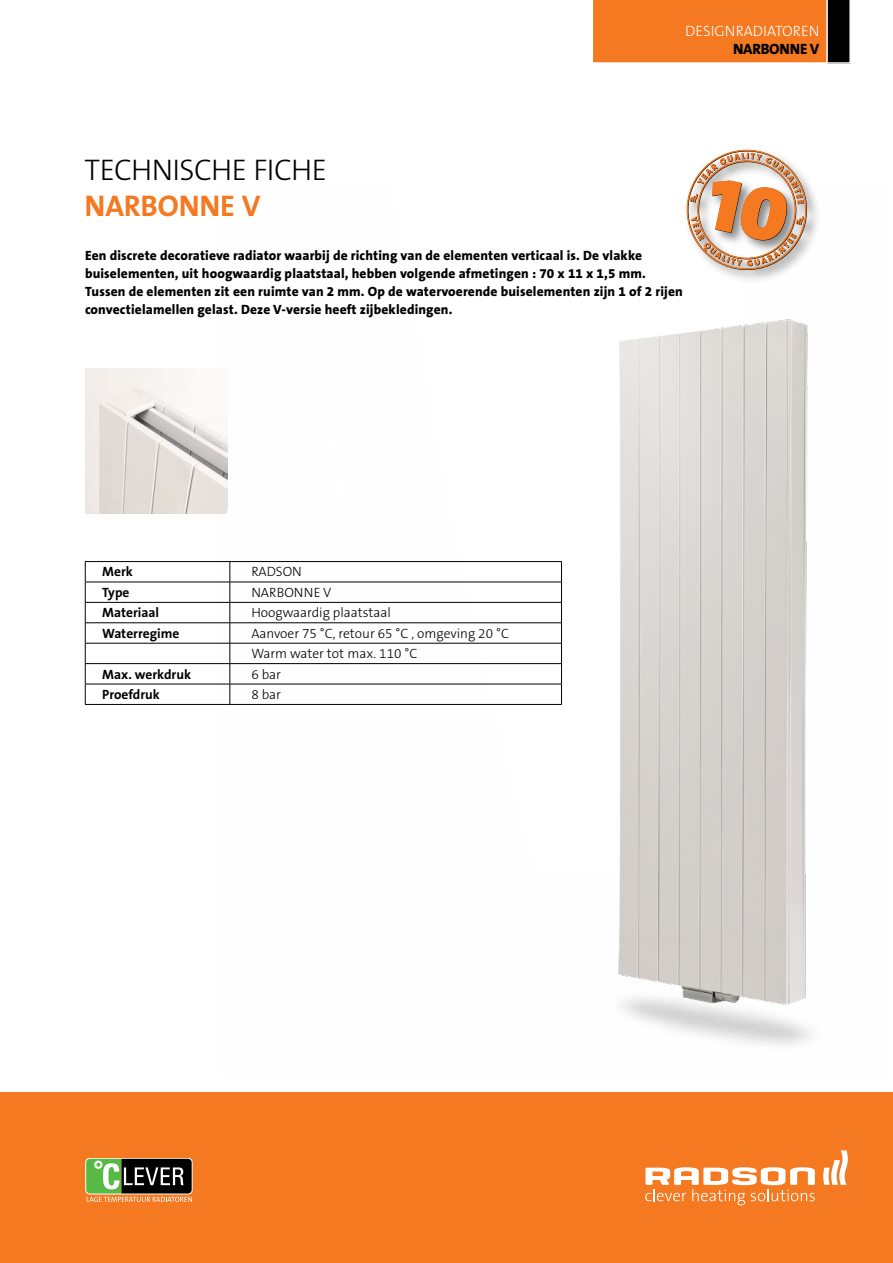
<style>
.page{position:relative;width:893px;height:1263px;background:#fff}
.page>*{position:absolute;margin:0;border:0;box-sizing:border-box;transform-origin:0 0}
.t1{font:300 30px "The Sans B3";letter-spacing:-.02em;color:#000}
.t2{font:700 30px "The Sans B7";color:#f47920}
.t3{font:300 15px "The Sans B3";color:#fff}
.t4{font:800 15px "The Sans B8";letter-spacing:-.02em;color:#000}
.t5{font:800 13.5px/18px "The Sans B8";letter-spacing:.01em;color:#000}
.t6{font:300 13.5px/20.4px "The Sans B3";color:#000}
.t7{font:700 13.5px "The Sans B7";color:#000}
</style>
<div class="page">
<img style="left:220px;top:319px;width:591px;height:726px">
<img style="left:86px;top:369px;width:142px;height:144px">
<div style="left:685px;top:148px;width:136px;height:136px;background:#000;opacity:.45"></div>
<svg style="left:687px;top:150px;width:120px;height:120px"></svg>
<hr style="left:85px;top:561px;width:145px;height:1px;background:#000">
<hr style="left:230px;top:561px;width:332px;height:1px;background:#000">
<hr style="left:85px;top:582px;width:145px;height:1px;background:#000">
<hr style="left:230px;top:582px;width:332px;height:1px;background:#000">
<hr style="left:85px;top:602px;width:145px;height:1px;background:#000">
<hr style="left:230px;top:602px;width:332px;height:1px;background:#000">
<hr style="left:85px;top:643px;width:145px;height:1px;background:#000">
<hr style="left:230px;top:643px;width:332px;height:1px;background:#000">
<hr style="left:85px;top:663px;width:145px;height:1px;background:#000">
<hr style="left:230px;top:663px;width:332px;height:1px;background:#000">
<hr style="left:85px;top:684px;width:145px;height:1px;background:#000">
<svg style="left:85px;top:562px;width:1px;height:142px"></svg>
<hr style="left:230px;top:684px;width:332px;height:1px;background:#000">
<svg style="left:230px;top:562px;width:1px;height:142px"></svg>
<svg style="left:561px;top:562px;width:1px;height:142px"></svg>
<hr style="left:85px;top:704px;width:145px;height:1px;background:#000">
<hr style="left:230px;top:704px;width:332px;height:1px;background:#000">
<hr style="left:85px;top:622px;width:145px;height:1px;background:#000">
<hr style="left:230px;top:622px;width:332px;height:1px;background:#000">
<div style="left:0;top:1093px;width:893px;height:170px;background:#f47920"></div>
<svg style="left:86px;top:1158px;width:106px;height:44px"></svg>
<svg style="left:823px;top:1150px;width:25px;height:35px"></svg>
<svg style="left:645px;top:1167px;width:170px;height:38px"></svg>
<svg style="left:593px;top:0;width:258px;height:64px"></svg>
<h1 class="t1" style="left:85px;top:154px;width:244px">TECHNISCHE FICHE</h1>
<h1 class="t2" style="left:85px;top:190px;width:20px">NARBONNE</h1>
<h1 class="t2" style="left:242px;top:190px;width:20px">V</h1>
<p class="t3" style="left:685px;top:23px;width:136px">DESIGNRADIATOREN</p>
<p class="t4" style="left:733px;top:41px;width:88px">NARBONNE V</p>
<p class="t5" style="left:85px;top:247px;width:599px">Een discrete decoratieve radiator waarbij de richting van de elementen verticaal is. De vlakke buiselementen, uit hoogwaardig plaatstaal, hebben volgende afmetingen : 70 x 11 x 1,5 mm.<br>Tussen de elementen zit een ruimte van 2 mm. Op de watervoerende buiselementen zijn 1 of 2 rijen convectielamellen gelast. Deze V-versie heeft zijbekledingen.</p>
<p class="t7" style="left:102px;top:565px;width:32px">Merk</p>
<p class="t6" style="left:251px;top:562px;width:52px">RADSON</p>
<p class="t7" style="left:102px;top:585px;width:29px">Type</p>
<p class="t6" style="left:251px;top:583px;width:82px">NARBONNE V</p>
<p class="t7" style="left:102px;top:606px;width:58px">Materiaal</p>
<p class="t6" style="left:251px;top:603px;width:141px">Hoogwaardig plaatstaal</p>
<p class="t7" style="left:102px;top:626px;width:79px">Waterregime</p>
<p class="t6" style="left:251px;top:624px;width:259px">Aanvoer 75 °C, retour 65 °C , omgeving 20 °C<br>Warm water tot max. 110 °C</p>
<p class="t7" style="left:102px;top:667px;width:90px">Max. werkdruk</p>
<p class="t6" style="left:251px;top:665px;width:31px">6 bar</p>
<p class="t7" style="left:102px;top:687px;width:59px">Proefdruk</p>
<p class="t6" style="left:251px;top:685px;width:31px">8 bar</p>
</div>
